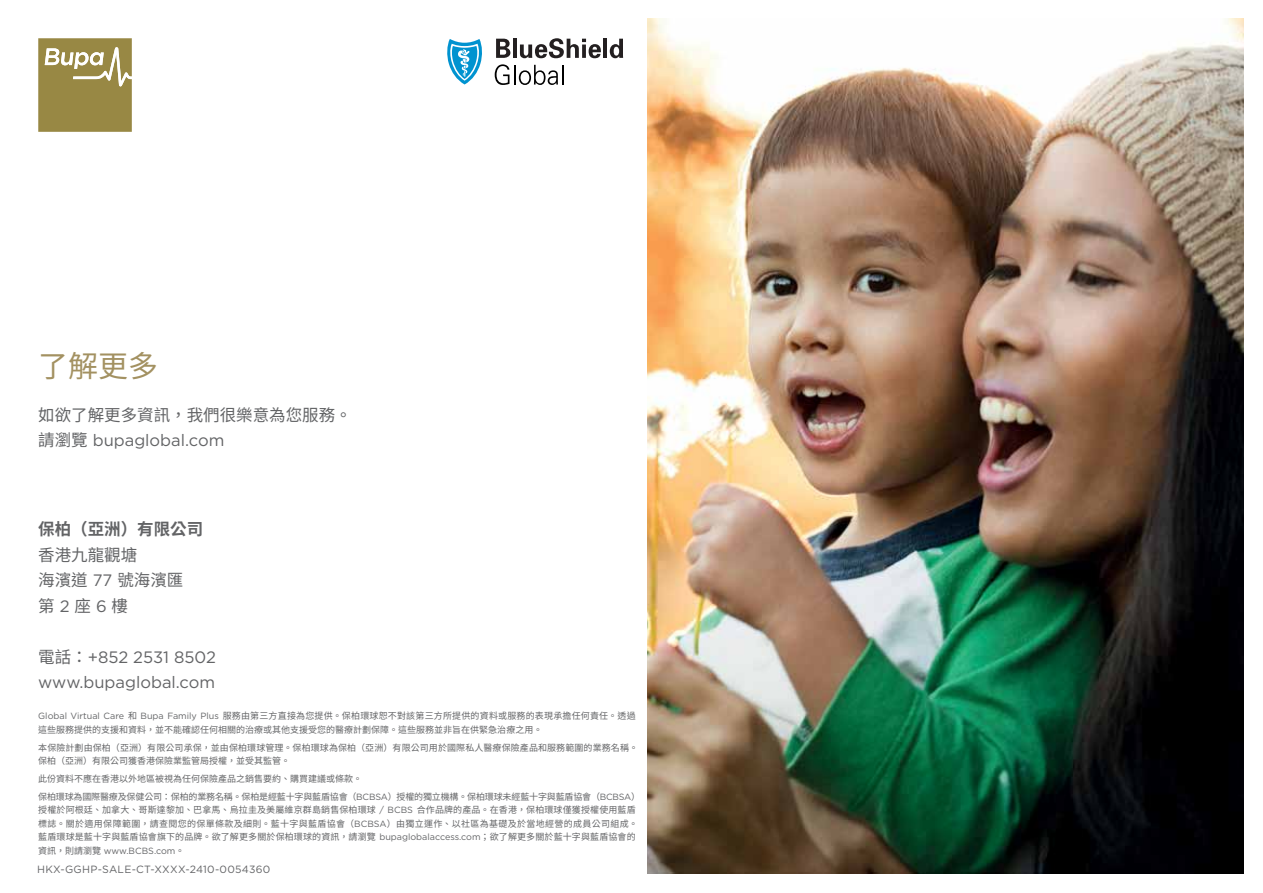
<style>
.page{position:relative;width:1263px;height:893px;background:#fff}
.page>*{position:absolute;margin:0;border:0;box-sizing:border-box;transform-origin:0 0}
.t1{font:30px "Noto Sans TC";color:#a39161}
.t2{font:16.5px/25.5px "Gotham";color:#636466}
.t3{font:16.5px/25.5px "Noto Sans TC";color:#636466}
.t4{font:700 16.5px "Noto Sans TC";color:#636466}
.t5{font:10.5px "Gotham";letter-spacing:.025em;color:#636466}
.t6{font:9px/13.5px "Noto Sans TC";letter-spacing:.01em;color:#636466}
.t7{font:9px/17.7px "Noto Sans TC";letter-spacing:-.02em;color:#636466}
.t8{font:9px "Gotham";color:#636466}
.s1{font-family:"Noto Sans TC"}
.s2{font-family:"Gotham"}
</style>
<div class="page">
<img style="left:647px;top:18px;width:597px;height:856px">
<svg style="left:38px;top:38px;width:94px;height:94px;background:#a39458"></svg>
<svg style="left:495px;top:64px;width:14px;height:21px"></svg>
<hr style="left:514px;top:65px;width:2px;height:20px;background:#000">
<svg style="left:519px;top:65px;width:44px;height:20px"></svg>
<svg style="left:496px;top:38px;width:14px;height:20px"></svg>
<hr style="left:513px;top:39px;width:4px;height:19px;background:#231f20">
<svg style="left:520px;top:38px;width:81px;height:20px"></svg>
<hr style="left:603px;top:39px;width:4px;height:19px;background:#231f20">
<svg style="left:610px;top:39px;width:13px;height:19px"></svg>
<svg style="left:447px;top:39px;width:35px;height:46px"></svg>
<h1 class="t1" style="left:38px;top:349px;width:122px">了解更多</h1>
<h2 class="t3" style="left:38px;top:402px;width:315px">如欲了解更多資訊，我們很樂意為您服務。</h2>
<h2 class="t2" style="left:38px;top:427px;width:188px"><span class="s1">請瀏覽</span> bupaglobal.com</h2>
<h2 class="t4" style="left:38px;top:520px;width:166px">保柏（亞洲）有限公司</h2>
<h2 class="t3" style="left:38px;top:542px;width:147px">香港九龍觀塘<br>海濱道 <span class="s2">77</span> 號海濱匯第 <span class="s2">2</span> 座 <span class="s2">6</span> 樓</h2>
<h2 class="t2" style="left:38px;top:644px;width:179px"><span class="s1">電話：</span>+852 2531 8502 www.bupaglobal.com</h2>
<p class="t6" style="left:38px;top:709px;width:599px"><span class="s2">Global Virtual Care</span> 和 <span class="s2">Bupa Family Plus</span> 服務由第三方直接為您提供。保柏環球恕不對該第三方所提供的資料或服務的表現承擔任何責任。透過這些服務提供的支援和資料，並不能確認任何相關的治療或其他支援受您的醫療計劃保障。這些服務並非旨在供緊急治療之用。</p>
<p class="t6" style="left:38px;top:741px;width:601px">本保險計劃由保柏（亞洲）有限公司承保，並由保柏環球管理。保柏環球為保柏（亞洲）有限公司用於國際私人醫療保險產品和服務範圍的業務名稱。保柏（亞洲）有限公司獲香港保險業監管局授權，並受其監管。</p>
<p class="t7" style="left:38px;top:770px;width:603px">此份資料不應在香港以外地區被視為任何保險產品之銷售要約、購買建議或條款。<br>保柏環球為國際醫療及保健公司：保柏的業務名稱。保柏是經藍十字與藍盾協會（<span class="s2">BCBSA</span>）授權的獨立機構。保柏環球未經藍十字與藍盾協會（<span class="s2">BCBSA</span>）</p>
<p class="t6" style="left:38px;top:803px;width:601px">授權於阿根廷、加拿大、哥斯達黎加、巴拿馬、烏拉圭及美屬維京群島銷售保柏環球 <span class="s2">/ BCBS</span> 合作品牌的產品。在香港，保柏環球僅獲授權使用藍盾標誌。關於適用保障範圍，請查閱您的保單條款及細則。藍十字與藍盾協會（<span class="s2">BCBSA</span>）由獨立運作、以社區為基礎及於當地經營的成員公司組成。藍盾環球是藍十字與藍盾協會旗下的品牌。欲了解更多關於保柏環球的資訊，請瀏覽 <span class="s2">bupaglobalaccess.com</span>；欲了解更多關於藍十字與藍盾協會的</p>
<p class="t8" style="left:38px;top:845px;width:148px"><span class="s1">資訊，則請瀏覽</span> www.BCBS.com<span class="s1">。</span></p>
<p class="t5" style="left:37px;top:862px;width:235px">HKX-GGHP-SALE-CT-XXXX-2410-0054360</p>
</div>
